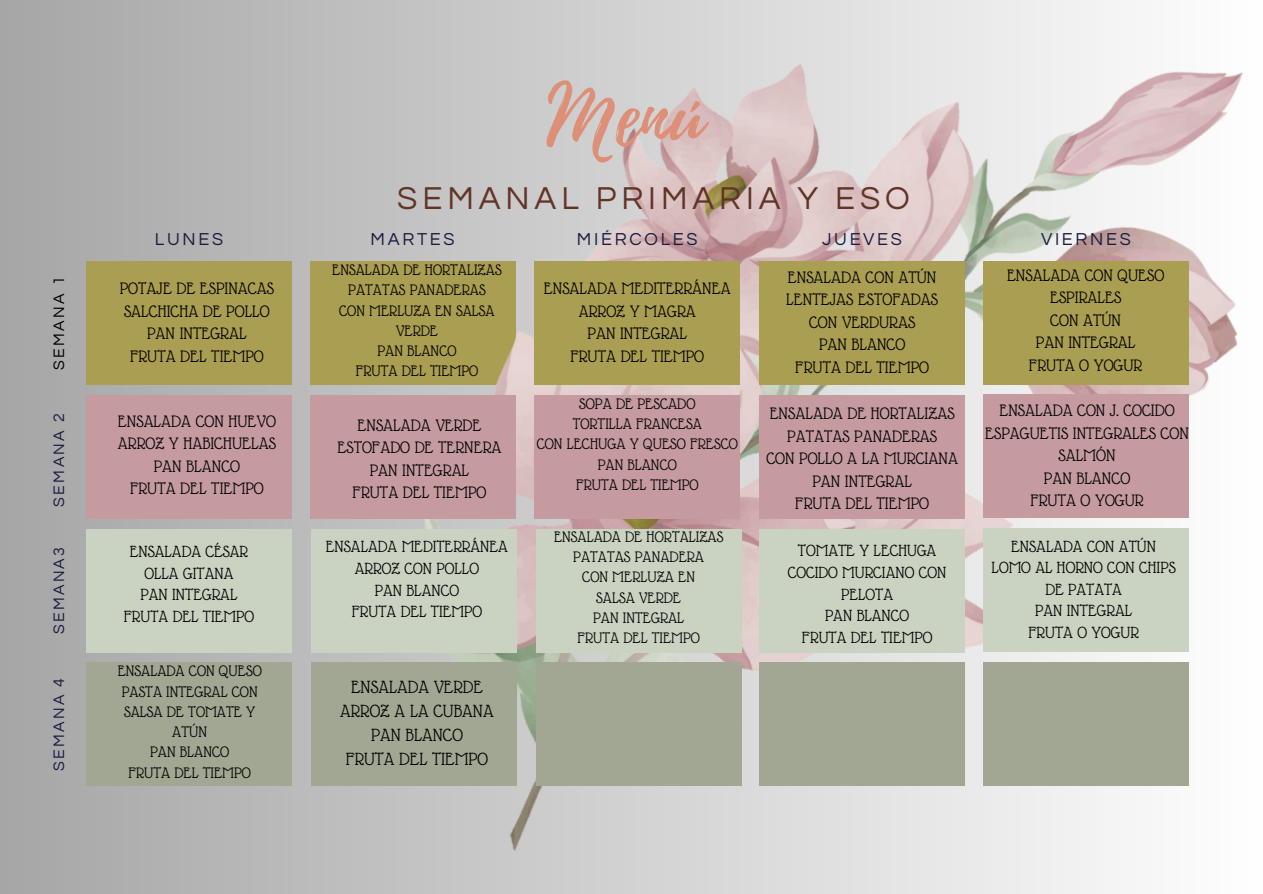
<style>
.page{position:relative;width:1263px;height:894px;background:#fff}
.page>*{position:absolute;margin:0;border:0;box-sizing:border-box;transform-origin:0 0}
.t1{font:83.1px "Playlist Script";color:#dd8f77}
.t2{font:32.85px "Questrial";letter-spacing:.15em;color:#623425}
.t3{font:19.2px/24px "Glass Antiqua";color:#000;text-align:center}
.t4{font:18px/22.5px "Glass Antiqua";color:#000;text-align:center}
.t5{font:18px "Questrial";letter-spacing:.15em;color:#181c3f}
.t6{font:17.55px/21.6px "Glass Antiqua";color:#000;text-align:center}
.t7{font:16.5px "Glass Antiqua";color:#000}
.t8{font:15.75px "Questrial";letter-spacing:.15em;color:#181c3f}
.t9{font:15.75px "Questrial";letter-spacing:.15em;color:#000}
</style>
<div class="page">
<div style="left:0;top:0;width:1263px;height:893px;background:#ababab"></div>
<div style="left:86px;top:261px;width:206px;height:124px;background:#aa9e52"></div>
<img style="left:234px;top:0;width:1029px;height:893px">
<div style="left:534px;top:261px;width:206px;height:124px;background:#aa9e52"></div>
<div style="left:759px;top:261px;width:206px;height:124px;background:#aa9e52"></div>
<div style="left:983px;top:261px;width:206px;height:124px;background:#aa9e52"></div>
<div style="left:86px;top:394px;width:206px;height:124px;background:#c59b9f"></div>
<div style="left:86px;top:528px;width:206px;height:124px;background:#cad3c2"></div>
<div style="left:86px;top:662px;width:206px;height:124px;background:#a1a792"></div>
<div style="left:310px;top:394px;width:206px;height:124px;background:#c59b9f"></div>
<div style="left:534px;top:394px;width:206px;height:124px;background:#c59b9f"></div>
<div style="left:536px;top:528px;width:206px;height:124px;background:#cad3c2"></div>
<div style="left:311px;top:528px;width:206px;height:124px;background:#cad3c2"></div>
<div style="left:311px;top:662px;width:206px;height:124px;background:#a1a792"></div>
<div style="left:759px;top:394px;width:206px;height:124px;background:#c59b9f"></div>
<div style="left:759px;top:528px;width:206px;height:124px;background:#cad3c2"></div>
<div style="left:536px;top:662px;width:206px;height:124px;background:#a1a792"></div>
<div style="left:983px;top:527px;width:206px;height:124px;background:#cad3c2"></div>
<div style="left:983px;top:394px;width:206px;height:123px;background:#c59b9f"></div>
<div style="left:759px;top:662px;width:206px;height:124px;background:#a1a792"></div>
<div style="left:983px;top:662px;width:206px;height:124px;background:#a1a792"></div>
<p class="t9" style="left:51px;top:369px;width:95px;rotate:-90deg">SEMANA 1</p>
<p class="t8" style="left:51px;top:506px;width:95px;rotate:-90deg">SEMANA 2</p>
<p class="t8" style="left:51px;top:634px;width:89px;rotate:-90deg">SEMANA3</p>
<p class="t8" style="left:51px;top:770px;width:95px;rotate:-90deg">SEMANA 4</p>
<h1 class="t1" style="left:547px;top:57px;width:158px">Menú</h1>
<h2 class="t2" style="left:397px;top:182px;width:514px">SEMANAL PRIMARIA Y ESO</h2>
<p class="t5" style="left:155px;top:230px;width:70px">LUNES</p>
<h3 class="t5" style="left:371px;top:230px;width:86px">MARTES</h3>
<h3 class="t5" style="left:577px;top:230px;width:122px">MIÉRCOLES</h3>
<h3 class="t5" style="left:822px;top:230px;width:81px">JUEVES</h3>
<h3 class="t5" style="left:1041px;top:230px;width:91px">VIERNES</h3>
<h3 class="t4" style="left:120px;top:277px;width:156px">POTAJE DE ESPINACAS<br>SALCHICHA DE POLLO<br>PAN INTEGRAL<br>FRUTA DEL TIEMPO</h3>
<h3 class="t7" style="left:332px;top:261px;width:171px">ENSALADA DE HORTALIZAS</h3>
<h3 class="t7" style="left:348px;top:281px;width:139px">PATATAS PANADERAS</h3>
<h3 class="t7" style="left:339px;top:301px;width:157px">CON MERLUZA EN SALSA</h3>
<h3 class="t7" style="left:396px;top:322px;width:44px">VERDE</h3>
<p class="t7" style="left:377px;top:342px;width:81px">PAN BLANCO</p>
<h3 class="t7" style="left:356px;top:362px;width:124px">FRUTA DEL TIEMPO</h3>
<h3 class="t4" style="left:118px;top:409px;width:160px">ENSALADA CON HUEVO<br>ARROZ Y HABICHUELAS<br>PAN BLANCO<br>FRUTA DEL TIEMPO</h3>
<p class="t4" style="left:337px;top:413px;width:166px">ENSALADA VERDE<br>ESTOFADO DE TERNERA<br>PAN INTEGRAL<br>FRUTA DEL TIEMPO</p>
<p class="t4" style="left:544px;top:277px;width:188px">ENSALADA MEDITERRÁNEA<br>ARROZ Y MAGRA<br>PAN INTEGRAL<br>FRUTA DEL TIEMPO</p>
<h3 class="t4" style="left:786px;top:266px;width:153px">ENSALADA CON ATÚN<br>LENTEJAS ESTOFADAS<br>CON VERDURAS<br>PAN BLANCO<br>FRUTA DEL TIEMPO</h3>
<p class="t4" style="left:1007px;top:263px;width:159px">ENSALADA CON QUESO<br>ESPIRALES<br>CON ATÚN<br>PAN INTEGRAL<br>FRUTA O YOGUR</p>
<p class="t7" style="left:579px;top:395px;width:118px">SOPA DE PESCADO</p>
<p class="t7" style="left:573px;top:415px;width:131px">TORTILLA FRANCESA</p>
<p class="t7" style="left:537px;top:435px;width:203px">CON LECHUGA Y QUESO FRESCO</p>
<p class="t7" style="left:598px;top:455px;width:81px">PAN BLANCO</p>
<p class="t7" style="left:576px;top:476px;width:124px">FRUTA DEL TIEMPO</p>
<p class="t4" style="left:766px;top:402px;width:193px">ENSALADA DE HORTALIZAS<br>PATATAS PANADERAS<br>CON POLLO A LA MURCIANA<br>PAN INTEGRAL<br>FRUTA DEL TIEMPO</p>
<p class="t4" style="left:985px;top:399px;width:205px">ENSALADA CON J. COCIDO<br>ESPAGUETIS INTEGRALES CON<br>SALMÓN<br>PAN BLANCO<br>FRUTA O YOGUR</p>
<p class="t6" style="left:130px;top:540px;width:120px">ENSALADA CÉSAR<br>OLLA GITANA<br>PAN INTEGRAL</p>
<h3 class="t6" style="left:124px;top:605px;width:132px">FRUTA DEL TIEMPO</h3>
<h3 class="t7" style="left:118px;top:662px;width:146px">ENSALADA CON QUESO</h3>
<p class="t7" style="left:122px;top:682px;width:138px">PASTA INTEGRAL CON</p>
<p class="t7" style="left:124px;top:703px;width:133px">SALSA DE TOMATE Y</p>
<p class="t7" style="left:172px;top:723px;width:36px">ATÚN</p>
<p class="t7" style="left:150px;top:743px;width:81px">PAN BLANCO</p>
<p class="t7" style="left:128px;top:763px;width:124px">FRUTA DEL TIEMPO</p>
<h3 class="t7" style="left:554px;top:527px;width:171px">ENSALADA DE HORTALIZAS</h3>
<h3 class="t7" style="left:573px;top:548px;width:132px">PATATAS PANADERA</h3>
<p class="t7" style="left:582px;top:568px;width:114px">CON MERLUZA EN</p>
<p class="t7" style="left:596px;top:588px;width:86px">SALSA VERDE</p>
<p class="t7" style="left:593px;top:608px;width:93px">PAN INTEGRAL</p>
<p class="t7" style="left:577px;top:629px;width:124px">FRUTA DEL TIEMPO</p>
<p class="t6" style="left:326px;top:536px;width:184px">ENSALADA MEDITERRÁNEA<br>ARROZ CON POLLO<br>PAN BLANCO<br>FRUTA DEL TIEMPO</p>
<h3 class="t6" style="left:992px;top:535px;width:186px">ENSALADA CON ATÚN<br>LOMO AL HORNO CON CHIPS<br>DE PATATA<br>PAN INTEGRAL<br>FRUTA O YOGUR</h3>
<h3 class="t6" style="left:788px;top:540px;width:160px">TOMATE Y LECHUGA<br>COCIDO MURCIANO CON<br>PELOTA<br>PAN BLANCO<br>FRUTA DEL TIEMPO</h3>
<p class="t3" style="left:340px;top:675px;width:155px">ENSALADA VERDE<br>ARROZ A LA CUBANA<br>PAN BLANCO<br>FRUTA DEL TIEMPO</p>
</div>
